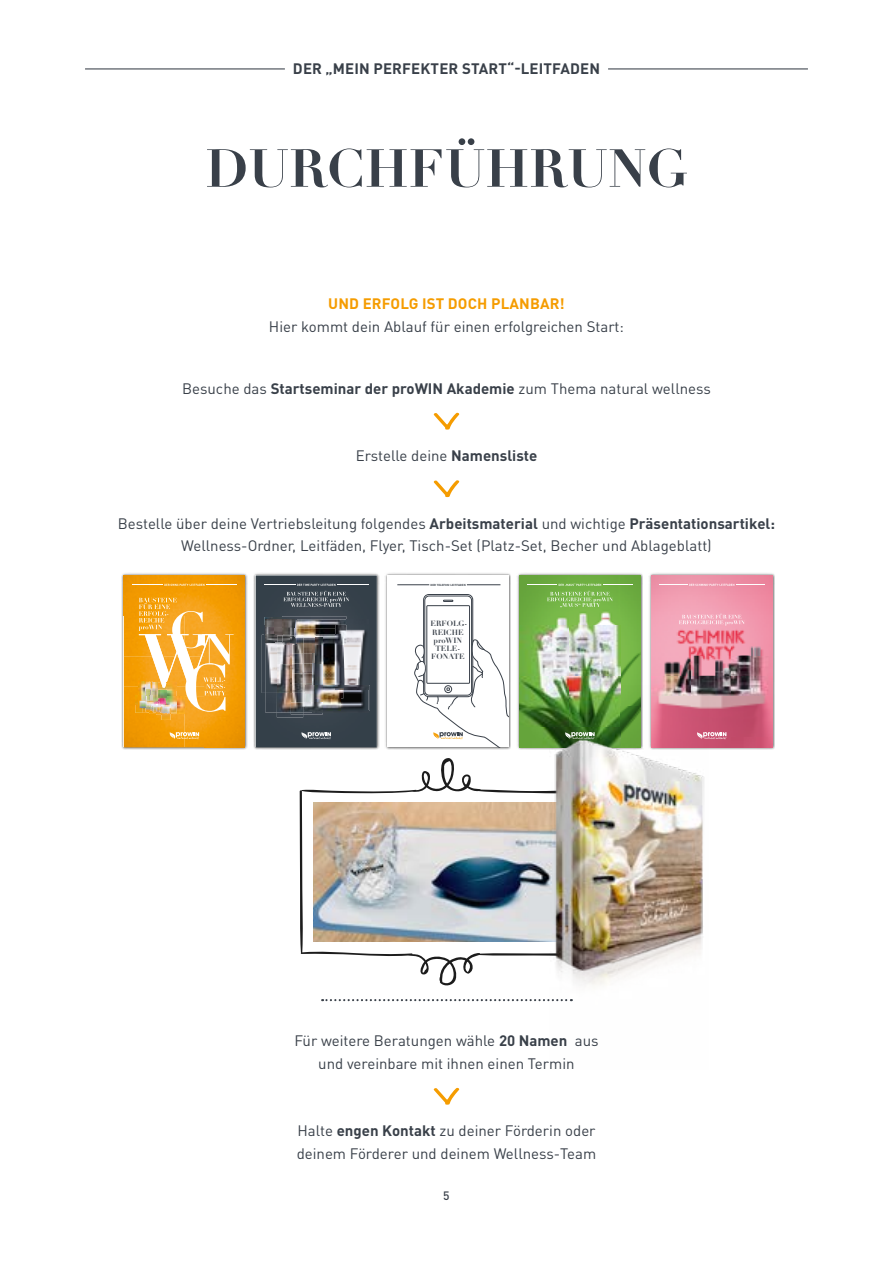
<style>
.page{position:relative;width:893px;height:1263px;background:#fff}
.page>*{position:absolute;margin:0;border:0;box-sizing:border-box;transform-origin:0 0}
.t1{font:700 52.5px "Didot LT Std";color:#394049}
.t2{font:15px/22.5px "DIN Pro";color:#394049;text-align:center}
.t3{font:700 15px "DIN Pro";letter-spacing:.01em;color:#394049}
.t4{font:700 15px "DIN Pro";letter-spacing:.01em;color:#f59c00}
.t5{font:500 12px "DIN Pro";color:#394049}
.t6{font:700 7.5px/8.1px "Didot LT Std";color:#394049;text-align:center}
.t7{font:700 2.85px "DIN Pro";letter-spacing:.01em;color:#394049}
.s1{font-weight:700}
</style>
<div class="page">
<svg style="left:300px;top:758px;width:249px;height:228px"></svg>
<svg style="left:433px;top:412px;width:27px;height:18px"></svg>
<svg style="left:433px;top:480px;width:27px;height:17px"></svg>
<svg style="left:322px;top:999px;width:227px;height:2px"></svg>
<svg style="left:433px;top:1087px;width:27px;height:18px"></svg>
<hr style="left:85px;top:68px;width:200px;height:1px;background:#394049">
<hr style="left:608px;top:68px;width:200px;height:1px;background:#394049">
<div style="left:253px;top:573px;width:126px;height:177px;background:#000;opacity:.75"></div>
<div style="left:256px;top:575px;width:121px;height:172px;background:#35404a"></div>
<svg style="left:283px;top:584px;width:66px;height:23px"></svg>
<hr style="left:264px;top:585px;width:32px;height:1px;background:#fff">
<hr style="left:337px;top:585px;width:32px;height:1px;background:#fff">
<svg style="left:302px;top:732px;width:29px;height:7px"></svg>
<img style="left:346px;top:620px;width:22px;height:5px">
<img style="left:323px;top:711px;width:45px;height:1px">
<img style="left:323px;top:644px;width:20px;height:54px">
<img style="left:368px;top:625px;width:2px;height:86px">
<img style="left:341px;top:689px;width:27px;height:22px">
<img style="left:323px;top:698px;width:18px;height:13px">
<img style="left:262px;top:635px;width:2px;height:58px">
<img style="left:277px;top:714px;width:26px;height:3px">
<img style="left:343px;top:625px;width:25px;height:64px">
<svg style="left:335px;top:685px;width:8px;height:4px"></svg>
<img style="left:282px;top:616px;width:64px;height:4px">
<img style="left:323px;top:620px;width:23px;height:9px">
<img style="left:323px;top:629px;width:12px;height:5px">
<img style="left:323px;top:634px;width:12px;height:10px">
<img style="left:335px;top:625px;width:11px;height:19px">
<svg style="left:335px;top:634px;width:8px;height:10px"></svg>
<img style="left:264px;top:617px;width:59px;height:97px">
<div style="left:385px;top:573px;width:126px;height:177px;background:#000;opacity:.75"></div>
<div style="left:387px;top:575px;width:122px;height:172px;background:#fff"></div>
<hr style="left:397px;top:584px;width:32px;height:1px;background:#394049">
<hr style="left:467px;top:584px;width:33px;height:1px;background:#394049">
<div style="left:423px;top:594px;width:50px;height:103px;border:1px solid #3a414a;border-radius:5px"></div>
<div style="left:425px;top:596px;width:47px;height:99px;border:1px solid #3a414a;border-radius:4px"></div>
<svg style="left:443px;top:600px;width:10px;height:2px"></svg>
<div style="left:426px;top:605px;width:44px;height:79px;border:1px solid #3a414a"></div>
<svg style="left:414px;top:638px;width:95px;height:109px"></svg>
<div style="left:121px;top:573px;width:126px;height:177px;background:#000;opacity:.75"></div>
<img style="left:124px;top:575px;width:121px;height:81px">
<img style="left:124px;top:656px;width:11px;height:31px">
<img style="left:205px;top:656px;width:40px;height:91px">
<img style="left:124px;top:687px;width:20px;height:60px">
<img style="left:184px;top:720px;width:21px;height:27px">
<img style="left:144px;top:720px;width:40px;height:27px">
<svg style="left:164px;top:584px;width:40px;height:2px"></svg>
<hr style="left:132px;top:585px;width:30px;height:1px;background:#fff">
<hr style="left:207px;top:585px;width:30px;height:1px;background:#fff">
<svg style="left:170px;top:732px;width:29px;height:7px"></svg>
<svg style="left:135px;top:598px;width:99px;height:122px;background:#f4b64e"></svg>
<div style="left:517px;top:573px;width:126px;height:177px;background:#000;opacity:.75"></div>
<img style="left:519px;top:575px;width:121px;height:172px">
<hr style="left:527px;top:585px;width:30px;height:1px;background:#fff">
<svg style="left:547px;top:583px;width:85px;height:25px;background:#82bb5a"></svg>
<div style="left:648px;top:573px;width:126px;height:177px;background:#000;opacity:.75"></div>
<img style="left:651px;top:575px;width:121px;height:172px">
<svg style="left:679px;top:614px;width:66px;height:12px"></svg>
<svg style="left:659px;top:584px;width:105px;height:2px"></svg>
<svg style="left:708px;top:732px;width:18px;height:7px"></svg>
<img style="left:549px;top:686px;width:159px;height:316px">
<p class="t3" style="left:293px;top:59px;width:309px">DER „MEIN PERFEKTER START“-LEITFADEN</p>
<h1 class="t1" style="left:205px;top:136px;width:484px">DURCHFÜHRUNG</h1>
<p class="t4" style="left:328px;top:293px;width:238px">UND ERFOLG IST DOCH PLANBAR!</p>
<p class="t2" style="left:269px;top:314px;width:357px">Hier kommt dein Ablauf für einen erfolgreichen Start:</p>
<p class="t2" style="left:182px;top:376px;width:530px">Besuche das <span class="s1">Startseminar der proWIN Akademie</span> zum Thema natural wellness</p>
<p class="t2" style="left:356px;top:444px;width:183px">Erstelle deine <span class="s1">Namensliste</span></p>
<p class="t2" style="left:118px;top:511px;width:659px">Bestelle über deine Vertriebsleitung folgendes <span class="s1">Arbeitsmaterial</span> und wichtige <span class="s1">Präsentationsartikel:<br></span>Wellness-Ordner, Leitfäden, Flyer, Tisch-Set (Platz-Set, Becher und Ablageblatt)</p>
<p class="t7" style="left:430px;top:583px;width:37px">DER TELEFON-LEITFADEN</p>
<p class="t6" style="left:431px;top:620px;width:38px">ERFOLG-<br>REICHE proWIN<br>TELE-<br>FONATE</p>
<p class="t2" style="left:294px;top:1029px;width:306px">Für weitere Beratungen wähle <span class="s1">20 Namen</span> aus und vereinbare mit ihnen einen Termin</p>
<p class="t2" style="left:297px;top:1119px;width:301px;text-align:left">Halte <span class="s1">engen Kontakt</span> zu deiner Förderin oder deinem Förderer und deinem Wellness-Team</p>
<p class="t5" style="left:443px;top:1187px;width:8px">5</p>
</div>
